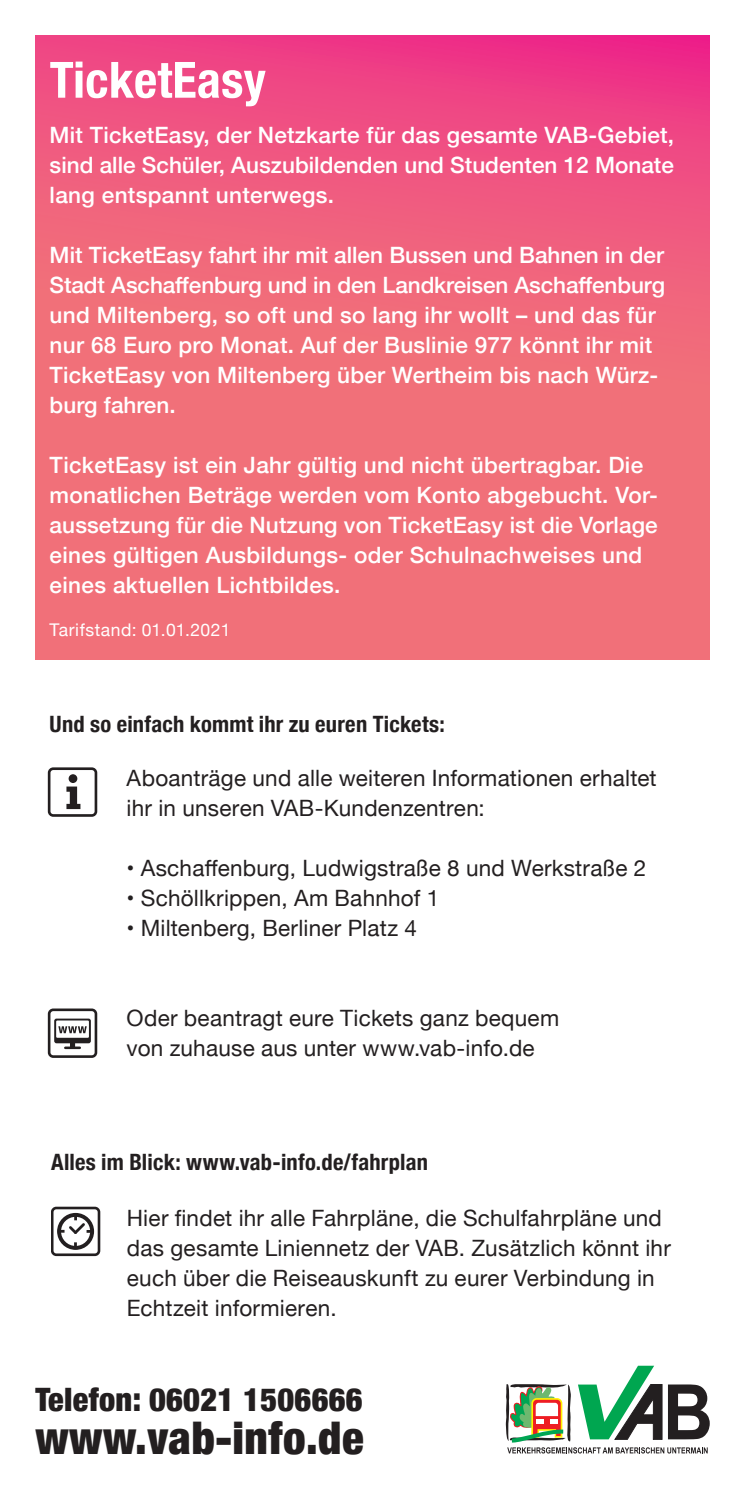
<style>
.page{position:relative;width:745px;height:1489px;background:#fff}
.page>*{position:absolute;margin:0;border:0;box-sizing:border-box;transform-origin:0 0}
.t1{font:700 condensed 50px "Helvetica Neue";letter-spacing:.005em;color:#fff}
.t2{font:900 condensed 45px "Helvetica Neue";letter-spacing:.01em;color:#231f20}
.t3{font:900 condensed 32.25px "Helvetica Neue";letter-spacing:.01em;color:#231f20}
.t4{font:500 22.5px/30px "Helvetica Neue";letter-spacing:.01em;color:#fff}
.t5{font:22.5px/30px "Helvetica Neue";letter-spacing:.01em;color:#231f20}
.t6{font:700 condensed 22.5px "Helvetica Neue";letter-spacing:.01em;color:#231f20}
.t7{font:17.5px "Helvetica Neue";letter-spacing:.03em;color:#fff}
</style>
<div class="page">
<svg style="left:35px;top:35px;width:674px;height:624px;background:#f0637c"></svg>
<div style="left:48px;top:767px;width:49px;height:49px;border:3px solid #231f20;border-radius:4px"></div>
<svg style="left:66px;top:774px;width:14px;height:35px"></svg>
<div style="left:48px;top:1008px;width:49px;height:49px;border:3px solid #231f20;border-radius:4px"></div>
<hr style="left:65px;top:1046px;width:15px;height:3px;background:#231f20">
<svg style="left:54px;top:1018px;width:37px;height:29px"></svg>
<div style="left:51px;top:1206px;width:49px;height:49px;border:3px solid #231f20;border-radius:4px"></div>
<svg style="left:59px;top:1214px;width:33px;height:33px"></svg>
<div style="left:57px;top:1212px;width:37px;height:37px;border:4px solid #231f20;border-radius:50%"></div>
<svg style="left:74px;top:1243px;width:3px;height:4px"></svg>
<svg style="left:59px;top:1214px;width:33px;height:22px"></svg>
<svg style="left:505px;top:1365px;width:204px;height:88px"></svg>
<h1 class="t1" style="left:50px;top:38px;width:217px">TicketEasy</h1>
<p class="t4" style="left:50px;top:118px;width:625px;text-align:justify">Mit TicketEasy, der Netzkarte für das gesamte VAB-Gebiet, sind alle Schüler, Auszubildenden und Studenten 12 Monate lang entspannt unterwegs.</p>
<p class="t4" style="left:50px;top:238px;width:616px">Mit TicketEasy fahrt ihr mit allen Bussen und Bahnen in der Stadt Aschaffenburg und in den Landkreisen Aschaffenburg und Miltenberg, so oft und so lang ihr wollt – und das für nur 68 Euro pro Monat. Auf der Buslinie 977 könnt ihr mit TicketEasy von Miltenberg über Wertheim bis nach Würz&shy;burg fahren.</p>
<p class="t4" style="left:50px;top:448px;width:609px">TicketEasy ist ein Jahr gültig und nicht übertragbar. Die monatlichen Beträge werden vom Konto abgebucht. Vor&shy;aussetzung für die Nutzung von TicketEasy ist die Vorlage eines gültigen Ausbildungs- oder Schulnachweises und eines aktuellen Lichtbildes.</p>
<p class="t7" style="left:50px;top:617px;width:182px">Tarifstand: 01.01.2021</p>
<p class="t6" style="left:50px;top:705px;width:396px">Und so einfach kommt ihr zu euren Tickets:</p>
<p class="t5" style="left:126px;top:763px;width:531px">Aboanträge und alle weiteren Informationen erhaltet ihr in unseren VAB-Kundenzentren:</p>
<p class="t5" style="left:126px;top:853px;width:520px">• Aschaffenburg, Ludwigstraße 8 und Werkstraße 2</p>
<p class="t5" style="left:126px;top:883px;width:314px">• Schöllkrippen, Am Bahnhof 1</p>
<p class="t5" style="left:126px;top:913px;width:291px">• Miltenberg, Berliner Platz 4</p>
<p class="t5" style="left:126px;top:1003px;width:434px">Oder beantragt eure Tickets ganz bequem von zuhause aus unter www.vab-info.de</p>
<p class="t6" style="left:51px;top:1143px;width:378px">Alles im Blick: www.vab-info.de/fahrplan</p>
<p class="t5" style="left:127px;top:1203px;width:545px">Hier findet ihr alle Fahrpläne, die Schulfahrpläne und das gesamte Liniennetz der VAB. Zusätzlich könnt ihr euch über die Reiseauskunft zu eurer Verbindung in Echtzeit informieren.</p>
<h3 class="t3" style="left:35px;top:1372px;width:328px">Telefon: 06021 1506666</h3>
<h2 class="t2" style="left:35px;top:1400px;width:329px">www.vab-info.de</h2>
</div>
